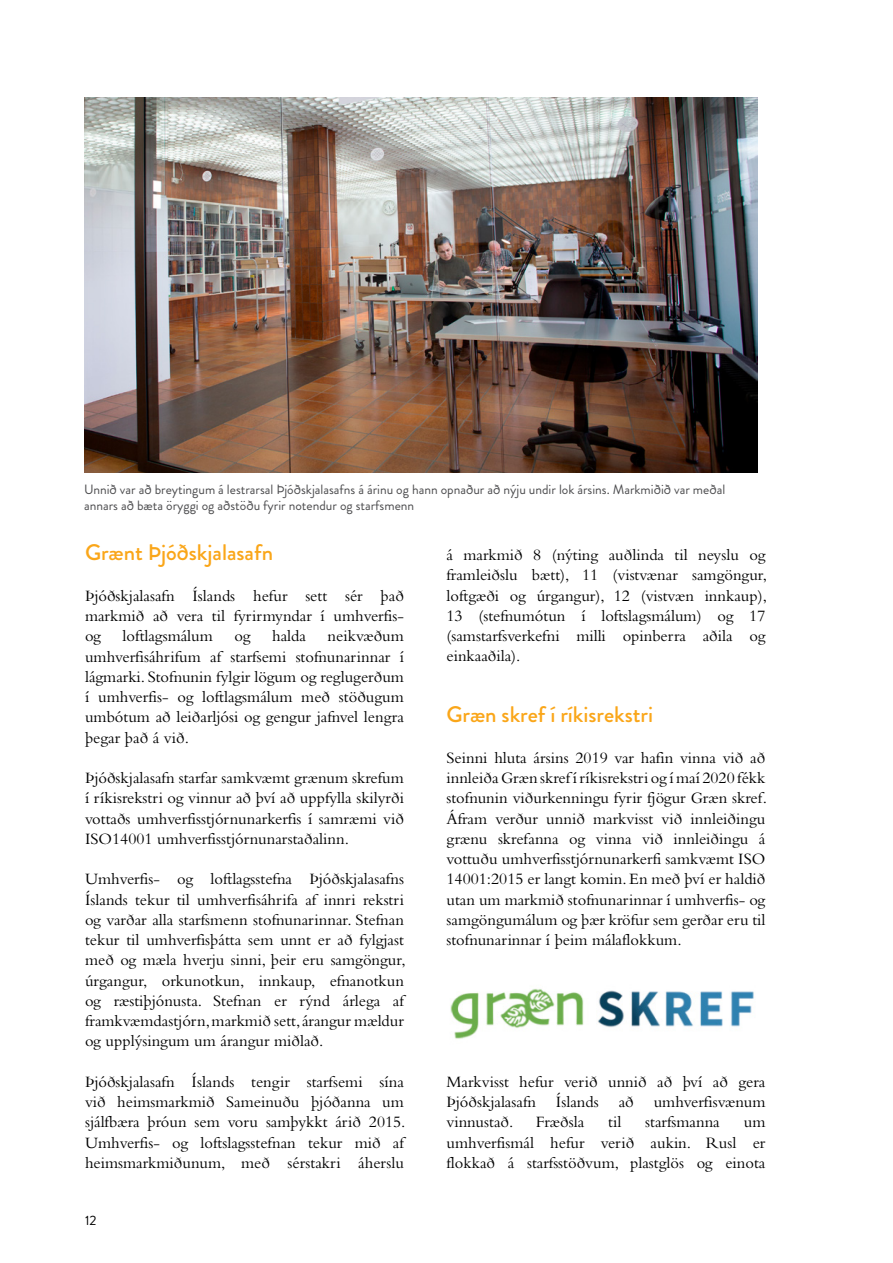
<style>
.page{position:relative;width:893px;height:1263px;background:#fff}
.page>*{position:absolute;margin:0;border:0;box-sizing:border-box;transform-origin:0 0}
.t1{font:500 22.5px "Brandon Grotesque";color:#faa619}
.t2{font:16.5px/20.2px "Bembo Std";color:#000;text-align:justify}
.t3{font:13.5px/16.2px "Brandon Grotesque";color:#4c4c4e}
.t4{font:13.5px "Brandon Grotesque";color:#000}
</style>
<div class="page">
<img style="left:85px;top:98px;width:673px;height:374px">
<img style="left:450px;top:988px;width:304px;height:51px">
<p class="t3" style="left:84px;top:481px;width:643px">Unnið var að breytingum á lestrarsal Þjóðskjalasafns á árinu og hann opnaður að nýju undir lok ársins. Markmiðið var meðal annars að bæta öryggi og aðstöðu fyrir notendur og starfsmenn</p>
<h1 class="t1" style="left:85px;top:537px;width:190px">Grænt Þjóðskjalasafn</h1>
<p class="t2" style="left:85px;top:585px;width:320px">Þjóðskjalasafn Íslands hefur sett sér það markmið að vera til fyrirmyndar í umhverfis&shy;og</p>
<p class="t2" style="left:85px;top:626px;width:320px;text-indent:243px">neikvæðum umhverfisáhrifum af starfsemi stofnunarinnar í lágmarki. Stofnunin fylgir lögum og reglugerðum í umhverfis- og loftlagsmálum með stöðugum umbótum að leiðarljósi og gengur jafnvel lengra þegar það á við.</p>
<p class="t2" style="left:85px;top:767px;width:320px">Þjóðskjalasafn starfar samkvæmt grænum skrefum í ríkisrekstri og vinnur að því að uppfylla skilyrði vottaðs umhverfisstjórnunarkerfis í samræmi við ISO14001 umhverfisstjórnunarstaðalinn.</p>
<p class="t2" style="left:85px;top:869px;width:322px">Umhverfis- og loftlagsstefna Þjóðskjalasafns Íslands tekur til umhverfisáhrifa af innri rekstri og varðar alla starfsmenn stofnunarinnar. Stefnan tekur til umhverfisþátta sem unnt er að fylgjast með og mæla hverju sinni, þeir eru samgöngur, úrgangur, orkunotkun, innkaup, efnanotkun og ræstiþjónusta. Stefnan er rýnd árlega af framkvæmdastjórn, markmið sett, árangur mældur og upplýsingum um árangur miðlað.</p>
<p class="t2" style="left:85px;top:1071px;width:322px">Þjóðskjalasafn Íslands tengir starfsemi sína við heimsmarkmið Sameinuðu þjóðanna um sjálfbæra þróun sem voru samþykkt árið 2015.<br>Umhverfis- og loftslagsstefnan tekur mið af heimsmarkmiðunum, með sérstakri áherslu</p>
<p class="t2" style="left:123px;top:626px;width:92px">loftlagsmálum</p>
<p class="t2" style="left:235px;top:626px;width:18px">og</p>
<p class="t2" style="left:272px;top:626px;width:35px">halda</p>
<p class="t4" style="left:85px;top:1211px;width:13px">12</p>
<p class="t2" style="left:446px;top:545px;width:322px">á markmið 8 (nýting auðlinda til neyslu og framleiðslu bætt), 11 (vistvænar samgöngur, loftgæði og úrgangur), 12 (vistvæn innkaup), 13 (stefnumótun í loftslagsmálum) og 17 (samstarfsverkefni milli opinberra aðila og einkaaðila).</p>
<h1 class="t1" style="left:446px;top:699px;width:208px">Græn skref í ríkisrekstri</h1>
<p class="t2" style="left:446px;top:747px;width:322px">Seinni hluta ársins 2019 var hafin vinna við að innleiða Græn skref í ríkisrekstri og í maí 2020 fékk stofnunin viðurkenningu fyrir fjögur Græn skref.<br>Áfram verður unnið markvisst við innleiðingu grænu skrefanna og vinna við innleiðingu á vottuðu umhverfisstjórnunarkerfi samkvæmt ISO 14001:2015 er langt komin. En með því er haldið utan um markmið stofnunarinnar í umhverfis- og samgöngumálum og þær kröfur sem gerðar eru til stofnunarinnar í þeim málaflokkum.</p>
<p class="t2" style="left:446px;top:1071px;width:320px">Markvisst hefur verið unnið að því að gera Þjóðskjalasafn Íslands að umhverfisvænum vinnustað.</p>
<p class="t2" style="left:536px;top:1112px;width:50px">Fræðsla</p>
<p class="t2" style="left:608px;top:1112px;width:15px">til</p>
<p class="t2" style="left:645px;top:1112px;width:76px">starfsmanna</p>
<p class="t2" style="left:446px;top:1112px;width:320px;text-indent:297px">um umhverfismál hefur verið aukin. Rusl er flokkað á starfsstöðvum, plastglös og einota</p>
</div>
